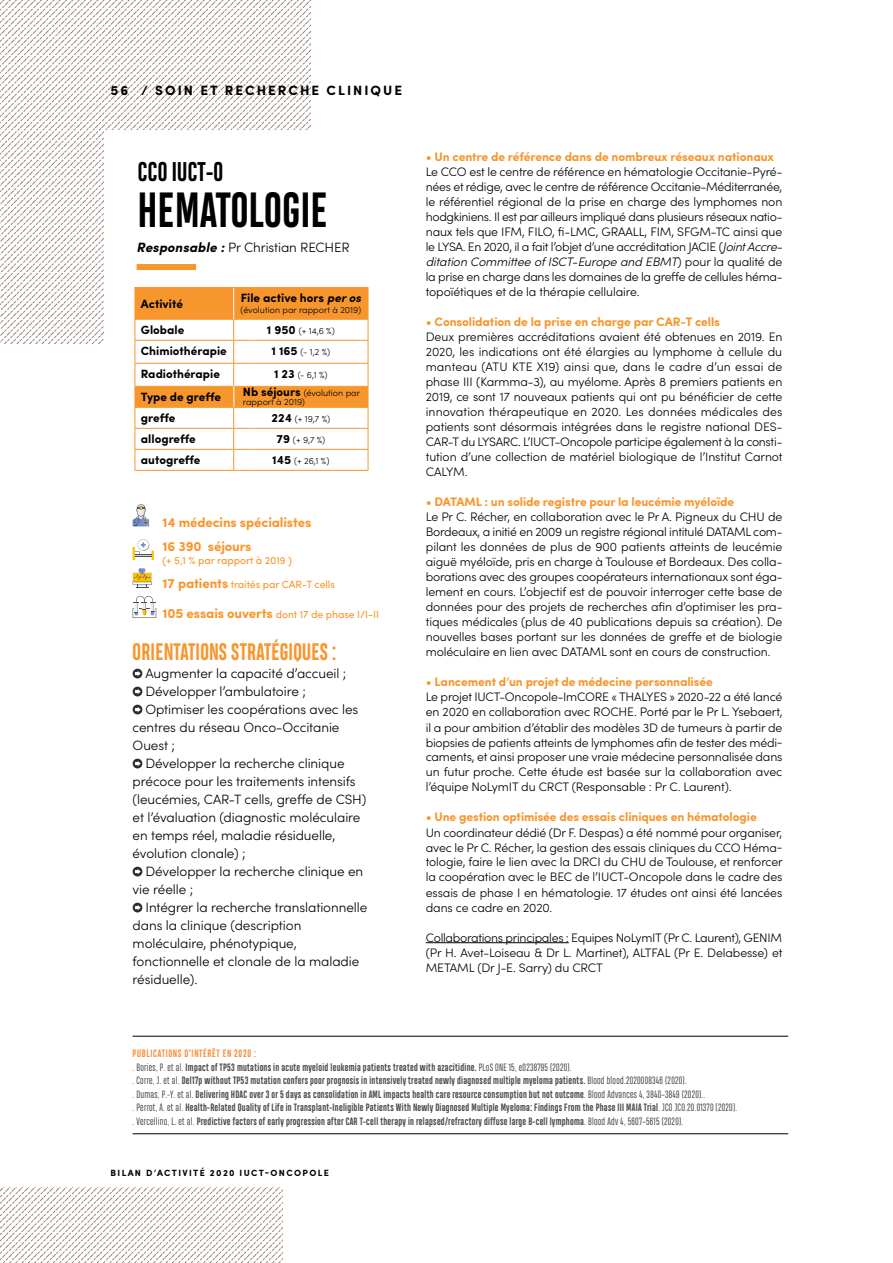
<style>
.page{position:relative;width:893px;height:1263px;background:#fff}
.page>*{position:absolute;margin:0;border:0;box-sizing:border-box;transform-origin:0 0}
.t1{font:700 46.5px "Heading Pro Compressed";letter-spacing:.01em;color:#000}
.t2{font:700 25.5px "Heading Pro Compressed";letter-spacing:.01em;color:#000}
.t3{font:700 22.5px "Heading Pro Compressed";letter-spacing:.01em;color:#f8962e}
.t4{font:300 13.5px "Sofia Pro";letter-spacing:-.005em;color:#000}
.t5{font:700 13.5px/24px "Sofia Pro";letter-spacing:-.01em;color:#f8962e}
.t6{font:700 13.5px "Sofia Pro";letter-spacing:.15em;color:#000}
.t7{font:300 12.3px/15px "Sofia Pro";letter-spacing:-.01em;color:#000;text-align:justify}
.t8{font:700 12.3px "Sofia Pro";letter-spacing:-.01em;color:#f8962e}
.t9{font:700 12px/21px "Sofia Pro";color:#000}
.t10{font:10.5px "Sofia Pro";letter-spacing:-.01em;color:#f8962e}
.t11{font:700 10.05px/13.5px "Heading Pro Compressed";letter-spacing:.025em;color:#4d4d4f}
.t12{font:300 9px/9px "Sofia Pro";color:#000}
.t13{font:700 9px "Sofia Pro";letter-spacing:.15em;color:#000}
.s1{font-weight:700;font-style:italic}
.s2{font-style:italic}
.s3{font-weight:700;font-size:12px}
.s4{font-weight:700;font-size:13.5px}
.s5{color:#f7903d}
.s6{font-weight:400}
</style>
<div class="page">
<hr style="left:426px;top:942px;width:143px;height:1px;background:#000">
<svg style="left:133px;top:669px;width:9px;height:9px"></svg>
<svg style="left:133px;top:687px;width:9px;height:9px"></svg>
<svg style="left:133px;top:705px;width:9px;height:9px"></svg>
<svg style="left:133px;top:759px;width:9px;height:9px"></svg>
<svg style="left:133px;top:867px;width:9px;height:9px"></svg>
<svg style="left:133px;top:903px;width:9px;height:9px"></svg>
<svg style="left:133px;top:504px;width:16px;height:22px"></svg>
<svg style="left:133px;top:539px;width:21px;height:21px"></svg>
<svg style="left:133px;top:568px;width:19px;height:20px"></svg>
<svg style="left:133px;top:596px;width:23px;height:22px"></svg>
<hr style="left:133px;top:1036px;width:655px;height:1px;background:#000">
<hr style="left:133px;top:1133px;width:655px;height:1px;background:#000">
<svg style="left:0;top:1187px;width:283px;height:76px"></svg>
<svg style="left:0;top:0;width:369px;height:471px"></svg>
<p class="t6" style="left:111px;top:80px;width:293px">56 / SOIN ET RECHERCHE CLINIQUE</p>
<h2 class="t2" style="left:138px;top:156px;width:87px">CCO IUCT-O</h2>
<h1 class="t1" style="left:138px;top:182px;width:191px">HEMATOLOGIE</h1>
<p class="t4" style="left:137px;top:238px;width:215px"><span class="s1">Responsable :</span>Pr Christian RECHER</p>
<p class="t9" style="left:141px;top:292px;width:44px">Activité</p>
<p class="t9" style="left:241px;top:287px;width:125px">File active hors <span class="s2">peros</span></p>
<p class="t12" style="left:241px;top:305px;width:122px">(évolution par rapport à 2019)</p>
<p class="t9" style="left:141px;top:319px;width:45px">Globale</p>
<p class="t12" style="left:267px;top:326px;width:69px"><span class="s3">1 950</span> (+ 14,6 %)</p>
<p class="t9" style="left:141px;top:340px;width:87px">Chimiothérapie</p>
<p class="t12" style="left:272px;top:347px;width:60px"><span class="s3">1 165</span> (- 1,2 %)</p>
<p class="t9" style="left:141px;top:363px;width:81px">Radiothérapie</p>
<p class="t12" style="left:274px;top:370px;width:55px"><span class="s3">1 23</span> (- 6,1 %)</p>
<p class="t9" style="left:141px;top:386px;width:82px">Type de greffe greffe</p>
<p class="t12" style="left:243px;top:388px;width:119px"><span class="s3">Nb séjours</span> (évolution par rapport à 2019)</p>
<p class="t12" style="left:272px;top:414px;width:60px"><span class="s3">224</span> (+ 19,7 %)</p>
<p class="t9" style="left:141px;top:428px;width:56px">allogreffe</p>
<p class="t12" style="left:276px;top:435px;width:50px"><span class="s3">79</span> (+ 9,7 %)</p>
<p class="t9" style="left:141px;top:449px;width:61px">autogreffe</p>
<p class="t12" style="left:272px;top:456px;width:59px"><span class="s3">145</span> (+ 26,1 %)</p>
<p class="t5" style="left:163px;top:509px;width:150px">14 médecins spécialistes<br>16 390 séjours</p>
<p class="t10" style="left:163px;top:552px;width:131px">(+ 5,1 % par rapport à 2019 )</p>
<p class="t10" style="left:163px;top:576px;width:174px"><span class="s4">17 patients</span> traités par CAR-T cells</p>
<p class="t10" style="left:163px;top:606px;width:218px"><span class="s4">105 essais ouverts</span> dont 17 de phase I/I-II</p>
<h3 class="t3" style="left:133px;top:639px;width:205px">ORIENTATIONS STRATÉGIQUES :</h3>
<p class="t4" style="left:145px;top:664px;width:202px">Augmenter la capacité d’accueil ;</p>
<p class="t4" style="left:145px;top:682px;width:162px">Développer l’ambulatoire ;</p>
<p class="t4" style="left:145px;top:700px;width:214px">Optimiser les coopérations avec les</p>
<p class="t4" style="left:133px;top:718px;width:208px">centres du réseau Onco-Occitanie</p>
<p class="t4" style="left:133px;top:736px;width:44px">Ouest ;</p>
<p class="t4" style="left:145px;top:754px;width:201px">Développer la recherche clinique</p>
<p class="t4" style="left:133px;top:772px;width:225px">précoce pour les traitements intensifs</p>
<p class="t4" style="left:133px;top:790px;width:235px">(leucémies, CAR-T cells, greffe de CSH)</p>
<p class="t4" style="left:133px;top:808px;width:229px">et l’évaluation (diagnostic moléculaire</p>
<p class="t4" style="left:133px;top:826px;width:204px">en temps réel, maladie résiduelle,</p>
<p class="t4" style="left:133px;top:844px;width:114px">évolution clonale) ;</p>
<p class="t4" style="left:145px;top:862px;width:219px">Développer la recherche clinique en</p>
<p class="t4" style="left:133px;top:880px;width:62px">vie réelle ;</p>
<p class="t4" style="left:145px;top:898px;width:223px">Intégrer la recherche translationnelle</p>
<p class="t4" style="left:133px;top:916px;width:170px">dans la clinique (description</p>
<p class="t4" style="left:133px;top:934px;width:166px">moléculaire, phénotypique,</p>
<p class="t4" style="left:133px;top:952px;width:228px">fonctionnelle et clonale de la maladie</p>
<p class="t4" style="left:133px;top:970px;width:66px">résiduelle).</p>
<p class="t8" style="left:426px;top:148px;width:350px">• Un centre de référence dans de nombreux réseaux nationaux</p>
<p class="t7" style="left:426px;top:164px;width:358px">Le CCO est le centre de référence en hématologie Occitanie-Pyré&shy;nées et rédige, avec le centre de référence Occitanie-Méditerranée, le référentiel régional de la prise en charge des lymphomes non hodgkiniens. Il est par ailleurs impliqué dans plusieurs réseaux natio&shy;naux tels que IFM, FILO, fi-LMC, GRAALL, FIM, SFGM-TC ainsi que le LYSA. En 2020, il a fait l’objet d’une accréditation JACIE (<span class="s2">Joint Accre&shy;ditation Committee of ISCT-Europe and EBMT</span>) pour la qualité de la prise en charge dans les domaines de la greffe de cellules héma&shy;topoïétiques et de la thérapie cellulaire.</p>
<p class="t8" style="left:426px;top:313px;width:296px">• Consolidation de la prise en charge par CAR-T cells</p>
<p class="t7" style="left:426px;top:329px;width:358px">Deux premières accréditations avaient été obtenues en 2019. En 2020, les indications ont été élargies au lymphome à cellule du manteau (ATU KTE X19) ainsi que, dans le cadre d’un essai de phase III (Karmma-3), au myélome. Après 8 premiers patients en 2019, ce sont 17 nouveaux patients qui ont pu bénéficier de cette innovation thérapeutique en 2020. Les données médicales des patients sont désormais intégrées dans le registre national DES-CAR-T du LYSARC. L’IUCT-Oncopole participe également à la consti&shy;tution d’une collection de matériel biologique de l’Institut Carnot CALYM.</p>
<p class="t8" style="left:426px;top:493px;width:310px">• DATAML : un solide registre pour la leucémie myéloïde</p>
<p class="t7" style="left:426px;top:509px;width:358px">Le Pr C. Récher, en collaboration avec le Pr A. Pigneux du CHU de Bordeaux, a initié en 2009 un registre régional intitulé DATAML com&shy;pilant les données de plus de 900 patients atteints de leucémie aiguë myéloïde, pris en charge à Toulouse et Bordeaux. Des colla&shy;borations avec des groupes coopérateurs internationaux sont éga&shy;lement en cours. L’objectif est de pouvoir interroger cette base de données pour des projets de recherches afin d’optimiser les pra&shy;tiques médicales (plus de 40 publications depuis sa création). De nouvelles bases portant sur les données de greffe et de biologie moléculaire en lien avec DATAML sont en cours de construction.</p>
<p class="t8" style="left:426px;top:673px;width:289px">• Lancement d’un projet de médecine personnalisée</p>
<p class="t7" style="left:426px;top:689px;width:358px">Le projet IUCT-Oncopole-ImCORE « THALYES » 2020-22 a été lancé en 2020 en collaboration avec ROCHE. Porté par le Pr L. Ysebaert, il a pour ambition d’établir des modèles 3D de tumeurs à partir de biopsies de patients atteints de lymphomes afin de tester des médi&shy;caments, et ainsi proposer une vraie médecine personnalisée dans un futur proche. Cette étude est basée sur la collaboration avec l’équipe NoLymIT du CRCT (Responsable : Pr C. Laurent).</p>
<p class="t8" style="left:426px;top:808px;width:332px">• Une gestion optimisée des essais cliniques en hématologie</p>
<p class="t7" style="left:426px;top:824px;width:358px">Un coordinateur dédié (Dr F. Despas) a été nommé pour organiser, avec le Pr C. Récher, la gestion des essais cliniques du CCO Héma&shy;tologie, faire le lien avec la DRCI du CHU de Toulouse, et renforcer la coopération avec le BEC de l’IUCT-Oncopole dans le cadre des essais de phase I en hématologie. 17 études ont ainsi été lancées dans ce cadre en 2020.</p>
<p class="t7" style="left:426px;top:929px;width:358px">Collaborations principales : Equipes NoLymIT (Pr C. Laurent), GENIM (Pr H. Avet-Loiseau &amp; Dr L. Martinet), ALTFAL (Pr E. Delabesse) et METAML (Dr J-E. Sarry) du CRCT</p>
<p class="t11" style="left:133px;top:1048px;width:606px"><span class="s5">PUBLICATIONS D’INTÉRÊT EN 2020 :<br></span><span class="s6">. Bories, P. et al.</span> Impact of TP53 mutations in acute myeloid leukemia patients treated with azacitidine. <span class="s6">PLoS ONE 15, e0238795 (2020).<br>. Corre, J. et al.</span> Del17p without TP53 mutation confers poor prognosis in intensively treated newly diagnosed multiple myeloma patients. <span class="s6">Blood blood.2020008346 (2020).<br>. Dumas, P.-Y. et al.</span> Delivering HDAC over 3 or 5 days as consolidation in AML impacts health care resource consumption but not outcome<span class="s6">. Blood Advances 4, 3840–3849 (2020)..<br>. Perrot, A. et al.</span> Health-Related Quality of Life in Transplant-Ineligible Patients With Newly Diagnosed Multiple Myeloma: Findings From the Phase III MAIA Trial<span class="s6">. JCO JCO.20.01370 (2020). . Vercellino, L. et al.</span> Predictive factors of early progression after CAR T-cell therapy in relapsed/refractory diffuse large B-cell lymphoma<span class="s6">. Blood Adv 4, 5607–5615 (2020).</span></p>
<p class="t13" style="left:111px;top:1166px;width:220px">BILAN D’ACTIVITÉ 2020 IUCT-ONCOPOLE</p>
</div>
